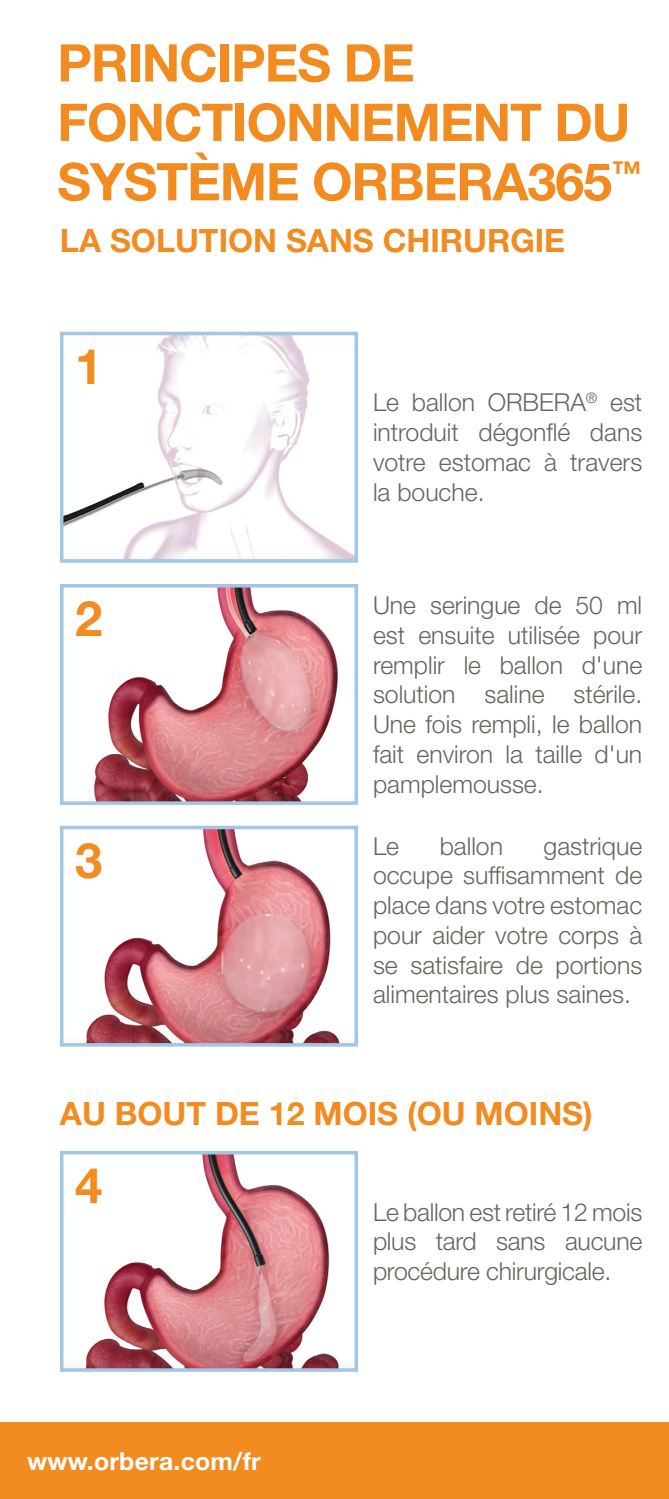
<style>
.page{position:relative;width:669px;height:1499px;background:#fff}
.page>*{position:absolute;margin:0;border:0;box-sizing:border-box;transform-origin:0 0}
.t1{font:700 51.98px/59.4px "Helvetica Neue LT Std";letter-spacing:-.02em;color:#f28b20}
.t2{font:700 49.05px "Helvetica Neue LT Std";color:#f28b20}
.t3{font:700 32.18px "Helvetica Neue LT Std";color:#f28b20}
.t4{font:300 24.75px/29.7px "Helvetica Neue LT Std";color:#65665c;text-align:justify}
.t5{font:700 24.75px "Helvetica Neue LT Std";letter-spacing:.01em;color:#fff}
</style>
<div class="page">
<img style="left:65px;top:337px;width:288px;height:221px">
<div style="left:60px;top:332px;width:298px;height:231px;border:4px solid #a3c6e3"></div>
<img style="left:93px;top:589px;width:245px;height:211px">
<div style="left:60px;top:584px;width:298px;height:221px;border:4px solid #a3c6e3"></div>
<img style="left:86px;top:830px;width:253px;height:211px">
<div style="left:60px;top:825px;width:298px;height:221px;border:4px solid #a3c6e3"></div>
<img style="left:86px;top:1156px;width:253px;height:210px">
<div style="left:60px;top:1151px;width:298px;height:220px;border:4px solid #a3c6e3"></div>
<div style="left:0;top:1422px;width:668px;height:76px;background:#f28b20"></div>
<p class="t1" style="left:57px;top:32px;width:585px">PRINCIPES DE<br>FONCTIONNEMENT DU<br>SYSTÈME ORBERA365<sup>™</sup></p>
<p class="t3" style="left:60px;top:221px;width:506px">LA SOLUTION SANS CHIRURGIE</p>
<p class="t2" style="left:75px;top:336px;width:29px">1</p>
<p class="t2" style="left:75px;top:588px;width:29px">2</p>
<p class="t2" style="left:75px;top:830px;width:29px">3</p>
<p class="t4" style="left:373px;top:387px;width:270px">Le ballon ORBERA<sup>®</sup> est introduit dégonflé dans votre estomac à travers la bouche.</p>
<p class="t4" style="left:373px;top:590px;width:270px">Une seringue de 50 ml est ensuite utilisée pour remplir le ballon d'une solution saline stérile.<br>Une fois rempli, le ballon fait environ la taille d'un pamplemousse.</p>
<p class="t4" style="left:373px;top:830px;width:28px">Le</p>
<p class="t4" style="left:439px;top:830px;width:65px">ballon</p>
<p class="t4" style="left:373px;top:830px;width:270px;text-indent:170px">gastrique occupe suffisamment de place dans votre estomac pour aider votre corps à se satisfaire de portions alimentaires plus saines.</p>
<p class="t3" style="left:60px;top:1093px;width:534px">AU BOUT DE 12 MOIS (OU MOINS)</p>
<p class="t2" style="left:75px;top:1155px;width:29px">4</p>
<p class="t5" style="left:27px;top:1445px;width:235px">www.orbera.com/fr</p>
<p class="t4" style="left:373px;top:1196px;width:270px">Le ballon est retiré 12 mois plus tard sans aucune procédure chirurgicale.</p>
</div>
